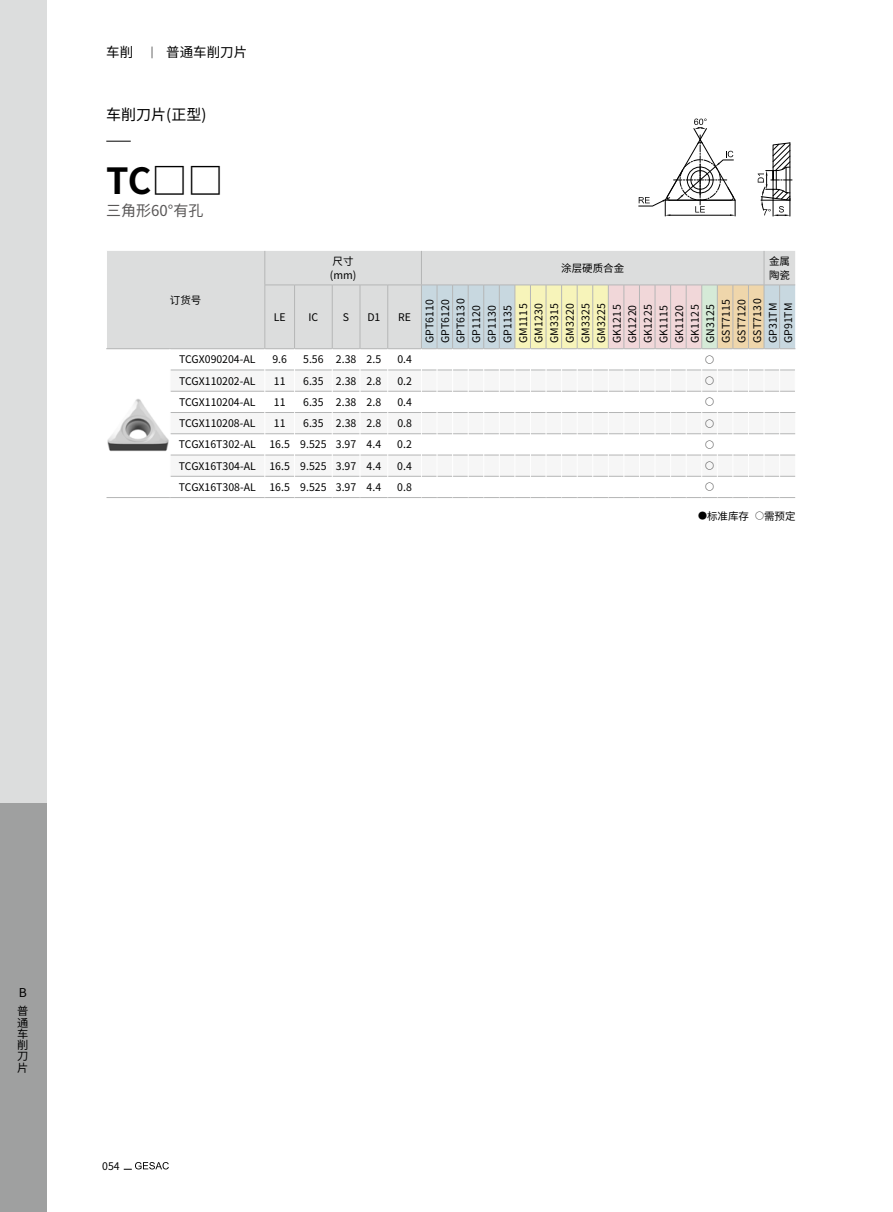
<style>
.page{position:relative;width:893px;height:1212px;background:#fff}
.page>*{position:absolute;margin:0;border:0;box-sizing:border-box;transform-origin:0 0}
.t1{font:700 36px "Source Han Sans CN";color:#000}
.t2{font:15px "Source Han Sans CN";color:#595757}
.t3{font:15px "Source Han Sans CN";color:#000}
.t4{font:13.5px "Source Han Sans CN";color:#000}
.t5{font:12.3px "Source Han Sans CN";color:#000}
.t6{font:11.25px/11.2px "Source Han Sans CN";color:#000;text-align:justify}
.t7{font:10.5px/15.6px "Source Han Sans CN";color:#000}
.t8{font:9px "Source Han Sans CN";color:#000}
.s1{font-weight:400}
.s2{font-size:9px}
</style>
<div class="page">
<div style="left:0;top:0;width:46px;height:1212px;background:#dcdddd"></div>
<div style="left:0;top:804px;width:46px;height:408px;background:#9fa0a0"></div>
<svg style="left:124px;top:1162px;width:45px;height:8px"></svg>
<svg style="left:151px;top:46px;width:2px;height:12px"></svg>
<svg style="left:106px;top:141px;width:25px;height:1px"></svg>
<img style="left:107px;top:399px;width:62px;height:53px">
<svg style="left:638px;top:118px;width:155px;height:99px"></svg>
<div style="left:107px;top:251px;width:688px;height:97px;background:#dcdddd"></div>
<svg style="left:170px;top:390px;width:94px;height:86px;fill:#f6f6f6"></svg>
<hr style="left:265px;top:251px;width:1px;height:34px;background:#b5b6b6">
<hr style="left:421px;top:251px;width:1px;height:34px;background:#b5b6b6">
<hr style="left:764px;top:251px;width:1px;height:34px;background:#b5b6b6">
<hr style="left:106px;top:348px;width:64px;height:1px;background:#b5b6b6">
<hr style="left:170px;top:348px;width:95px;height:1px;background:#b5b6b6">
<hr style="left:170px;top:370px;width:95px;height:1px;background:#b5b6b6">
<hr style="left:170px;top:391px;width:95px;height:1px;background:#b5b6b6">
<hr style="left:170px;top:412px;width:95px;height:1px;background:#b5b6b6">
<hr style="left:170px;top:433px;width:95px;height:1px;background:#b5b6b6">
<hr style="left:170px;top:455px;width:95px;height:1px;background:#b5b6b6">
<hr style="left:170px;top:476px;width:95px;height:1px;background:#b5b6b6">
<hr style="left:170px;top:497px;width:95px;height:1px;background:#b5b6b6">
<svg style="left:265px;top:285px;width:531px;height:213px"></svg>
<hr style="left:107px;top:497px;width:63px;height:1px;background:#b5b6b6">
<p class="t4" style="left:106px;top:44px;width:28px">车削</p>
<p class="t4" style="left:166px;top:44px;width:82px">普通车削刀片</p>
<p class="t3" style="left:106px;top:106px;width:102px">车削刀片(正型)</p>
<p class="t1" style="left:106px;top:161px;width:119px">TC<span class="s1">□□</span></p>
<p class="t2" style="left:106px;top:202px;width:99px">三角形60°有孔</p>
<p class="t7" style="left:170px;top:292px;width:33px">订货号</p>
<p class="t7" style="left:330px;top:255px;width:28px;line-height:13.5px">尺寸(mm)</p>
<p class="t7" style="left:561px;top:260px;width:64px">涂层硬质合金</p>
<p class="t7" style="left:769px;top:255px;width:22px;line-height:13.5px">金属陶瓷</p>
<p class="t7" style="left:274px;top:309px;width:13px">LE</p>
<p class="t7" style="left:308px;top:309px;width:11px">IC</p>
<p class="t7" style="left:343px;top:309px;width:8px">S</p>
<p class="t7" style="left:367px;top:309px;width:15px">D1</p>
<p class="t7" style="left:398px;top:309px;width:14px">RE</p>
<p class="t7" style="left:422px;top:343px;width:46px;rotate:-90deg">GPT6110<br>GPT6120<br>GPT6130<br>GP1120<br>GP1130<br>GP1135<br>GM1115<br>GM1230<br>GM3315<br>GM3220<br>GM3325<br>GM3225<br>GK1215<br>GK1220<br>GK1225<br>GK1115<br>GK1120<br>GK1125<br>GN3125<br>GST7115<br>GST7120<br>GST7130<br>GP31TM<br>GP91TM</p>
<p class="t7" style="left:179px;top:352px;width:78px">TCGX090204-AL</p>
<p class="t7" style="left:272px;top:352px;width:16px">9.6</p>
<p class="t7" style="left:303px;top:352px;width:79px">5.56 2.38 2.5</p>
<p class="t7" style="left:397px;top:352px;width:16px">0.4</p>
<p class="t8" style="left:705px;top:354px;width:10px">○</p>
<p class="t7" style="left:179px;top:373px;width:78px">TCGX110202-AL</p>
<p class="t7" style="left:274px;top:373px;width:13px">11</p>
<p class="t7" style="left:303px;top:373px;width:79px">6.35 2.38 2.8</p>
<p class="t7" style="left:397px;top:373px;width:16px">0.2</p>
<p class="t8" style="left:705px;top:376px;width:10px">○</p>
<p class="t7" style="left:179px;top:394px;width:78px">TCGX110204-AL</p>
<p class="t7" style="left:274px;top:394px;width:13px">11</p>
<p class="t7" style="left:303px;top:394px;width:79px">6.35 2.38 2.8</p>
<p class="t7" style="left:397px;top:394px;width:16px">0.4</p>
<p class="t8" style="left:705px;top:397px;width:10px">○</p>
<p class="t7" style="left:179px;top:416px;width:78px">TCGX110208-AL</p>
<p class="t7" style="left:274px;top:416px;width:13px">11</p>
<p class="t7" style="left:303px;top:416px;width:79px">6.35 2.38 2.8</p>
<p class="t7" style="left:397px;top:416px;width:16px">0.8</p>
<p class="t8" style="left:705px;top:418px;width:10px">○</p>
<p class="t7" style="left:179px;top:437px;width:78px">TCGX16T302-AL</p>
<p class="t7" style="left:269px;top:437px;width:113px">16.5 9.525 3.97 4.4</p>
<p class="t7" style="left:397px;top:437px;width:16px">0.2</p>
<p class="t8" style="left:705px;top:439px;width:10px">○</p>
<p class="t7" style="left:179px;top:458px;width:78px">TCGX16T304-AL</p>
<p class="t7" style="left:269px;top:458px;width:113px">16.5 9.525 3.97 4.4</p>
<p class="t7" style="left:397px;top:458px;width:16px">0.4</p>
<p class="t8" style="left:705px;top:461px;width:10px">○</p>
<p class="t7" style="left:179px;top:479px;width:78px">TCGX16T308-AL</p>
<p class="t7" style="left:269px;top:479px;width:113px">16.5 9.525 3.97 4.4</p>
<p class="t7" style="left:397px;top:479px;width:16px">0.8</p>
<p class="t8" style="left:705px;top:482px;width:10px">○</p>
<p class="t7" style="left:698px;top:508px;width:99px"><span class="s2">●</span>标准库存 <span class="s2">○</span>需预定</p>
<p class="t5" style="left:19px;top:985px;width:10px">B</p>
<p class="t6" style="left:17px;top:1006px;width:12px">普通车削刀片</p>
<p class="t7" style="left:102px;top:1158px;width:19px">054</p>
</div>
